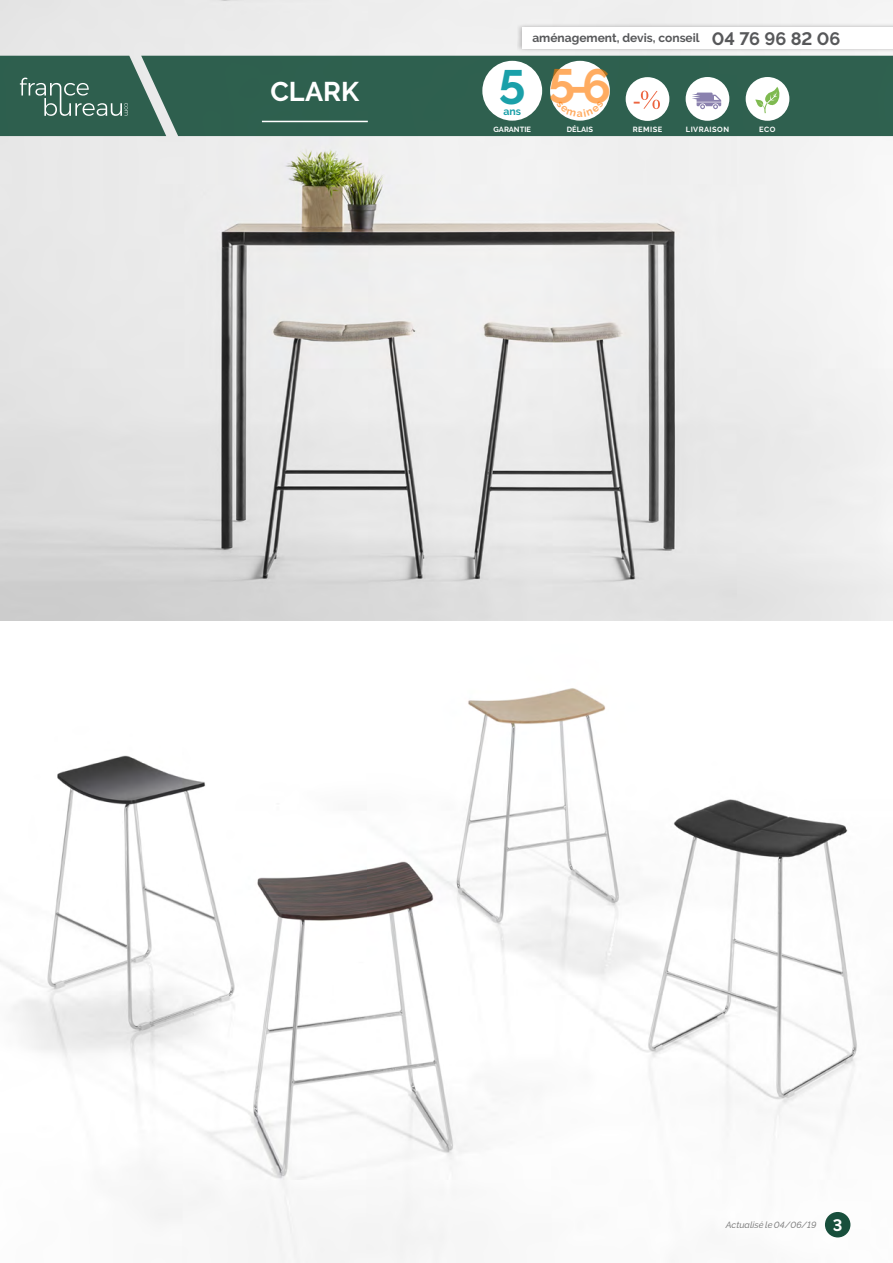
<style>
.page{position:relative;width:893px;height:1263px;background:#fff}
.page>*{position:absolute;margin:0;border:0;box-sizing:border-box;transform-origin:0 0}
.t1{font:700 48px "Raleway";color:#ff7a00}
.t2{font:700 48px "Raleway";color:#1aa0a9}
.t3{font:700 27px "Raleway";letter-spacing:-.005em;color:#fff}
.t4{font:700 18px "Raleway";color:#57585a}
.t5{font:700 18px "Caviar Dreams";color:#ec643f}
.t6{font:700 12px "Raleway";color:#57585a}
.t7{font:700 10.5px "Raleway";color:#1aa0a9}
.t8{font:italic 500 9px "Raleway";color:#787878}
.t9{font:700 7.5px "Raleway";letter-spacing:.055em;color:#fff}
.s1{font-weight:700;font-style:normal;font-size:16.5px;color:#fff}
</style>
<div class="page">
<img style="left:0;top:0;width:893px;height:621px">
<img style="left:0;top:688px;width:857px;height:575px">
<div style="left:0;top:56px;width:893px;height:80px;background:#2e604f"></div>
<hr style="left:262px;top:121px;width:106px;height:1px;background:#fff">
<div style="left:517px;top:23px;width:376px;height:30px;background:#231f20;opacity:.35"></div>
<div style="left:522px;top:27px;width:371px;height:21px;background:#fff"></div>
<div style="left:825px;top:1212px;width:25px;height:25px;background:#19503d;border-radius:50%"></div>
<div style="left:482px;top:61px;width:60px;height:60px;background:#fff;border-radius:50%"></div>
<div style="left:686px;top:77px;width:43px;height:44px;background:#fff;border-radius:50%"></div>
<svg style="left:692px;top:93px;width:29px;height:16px"></svg>
<div style="left:746px;top:77px;width:43px;height:44px;background:#fff;border-radius:50%"></div>
<svg style="left:755px;top:87px;width:25px;height:26px"></svg>
<div style="left:550px;top:61px;width:60px;height:60px;background:#fff;border-radius:50%"></div>
<div style="left:626px;top:77px;width:43px;height:44px;background:#fff;border-radius:50%"></div>
<svg style="left:641px;top:91px;width:19px;height:18px"></svg>
<svg style="left:20px;top:78px;width:108px;height:38px;background:#4c7668"></svg>
<svg style="left:556px;top:108px;width:48px;height:9px"></svg>
<h2 class="t3" style="left:270px;top:76px;width:90px">Clark</h2>
<h3 class="t6" style="left:532px;top:31px;width:169px">aménagement, devis, conseil</h3>
<h1 class="t2" style="left:499px;top:59px;width:29px">5</h1>
<h3 class="t7" style="left:503px;top:105px;width:19px">ans</h3>
<h1 class="t1" style="left:549px;top:59px;width:64px">5-6</h1>
<h3 class="t5" style="left:633px;top:90px;width:10px">-</h3>
<h3 class="t4" style="left:712px;top:28px;width:130px">04 76 96 82 06</h3>
<p class="t9" style="left:493px;top:125px;width:12px">GARA</p>
<p class="t9" style="left:514px;top:125px;width:19px">NTIE</p>
<p class="t9" style="left:567px;top:125px;width:28px">DÉLAIS</p>
<p class="t9" style="left:633px;top:125px;width:31px">REMISE</p>
<p class="t9" style="left:686px;top:125px;width:45px">LIVRAISON</p>
<p class="t9" style="left:759px;top:125px;width:18px">ECO</p>
<p class="t8" style="left:726px;top:1219px;width:118px">Actualisé le 04/06/19 <span class="s1">3</span></p>
</div>
